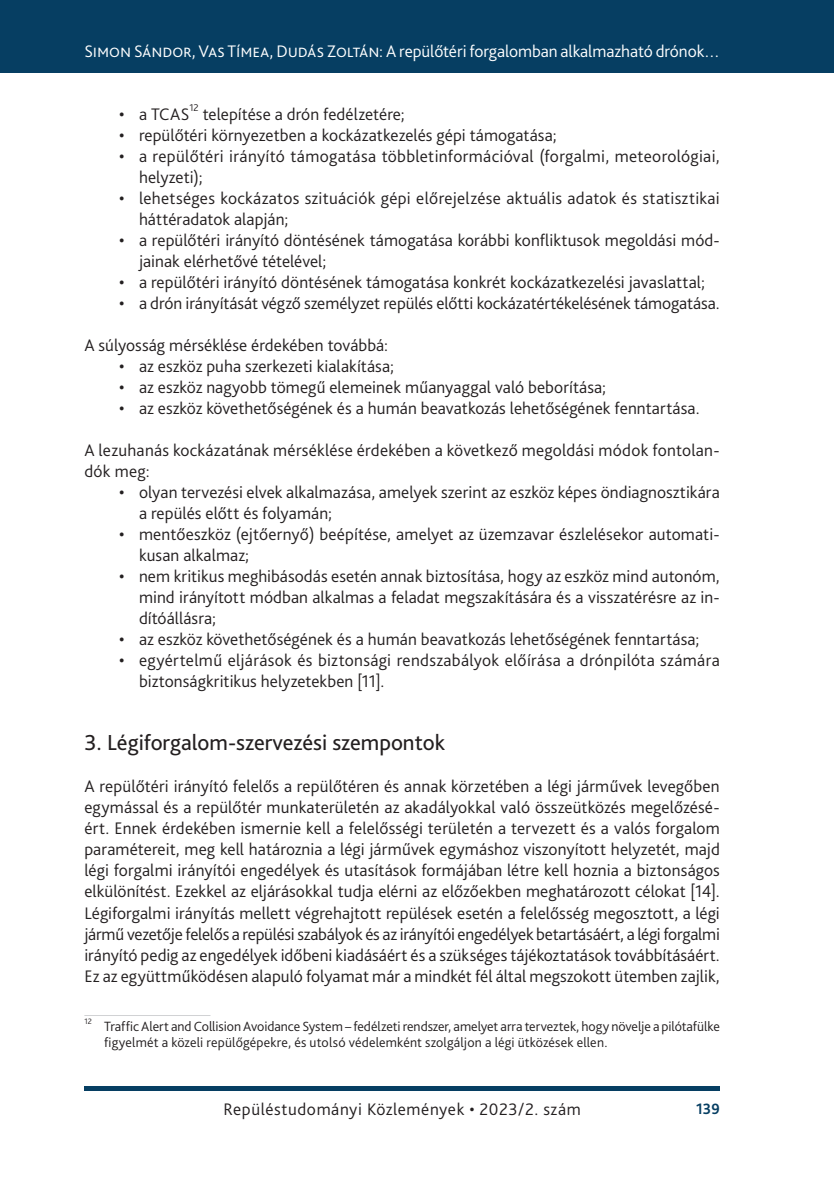
<style>
.page{position:relative;width:834px;height:1181px;background:#fff}
.page>*{position:absolute;margin:0;border:0;box-sizing:border-box;transform-origin:0 0}
._1_1__Head_bold_13{font:22.75px "Bliss Pro";color:#231f20}
._2__Body_1st_paragraph{font:300 17.5px/21px "Bliss Pro";letter-spacing:.005em;color:#231f20}
._2__Body_1st_paragraph___1_sor_elötte{font:300 17.5px/21px "Bliss Pro";letter-spacing:.01em;color:#231f20}
.t1{font:300 17.5px "Bliss Pro";letter-spacing:-.005em;color:#fff}
._2__Body_1st_paragraph-2{font:300 17.5px "Bliss Pro";letter-spacing:.03em;color:#231f20}
.t2{font:700 15.75px "Bliss Pro";color:#063e62;scale:.95 1}
.Footnote_text{font:300 14px/15.8px "Bliss Pro";letter-spacing:-.005em;color:#231f20}
.t3{font:300 10.15px "Bliss Pro";color:#231f20}
.Footnote_text-2{font:300 8.22px "Bliss Pro";color:#231f20}
.s1{font-weight:400}
</style>
<div class="page">
<div style="left:0;top:0;width:833px;height:73px;background:#063e62"></div>
<div style="left:84px;top:1086px;width:635px;height:5px;background:#063e62"></div>
<hr style="left:84px;top:1015px;width:126px;height:1px;background:#d1d2d4">
<p class="t1" style="left:84px;top:41px;width:636px">Simon Sándor, Vas Tímea, Dudás Zoltán: A repülőtéri forgalomban alkalmazható drónok…</p>
<p class="t3" style="left:189px;top:102px;width:11px">12</p>
<p class="_2__Body_1st_paragraph" style="left:203px;top:103px;width:203px">telepítése a drón fedélzetére;</p>
<p class="_2__Body_1st_paragraph" style="left:119px;top:124px;width:439px"><span class="s1">•</span> repülőtéri környezetben a kockázatkezelés gépi támogatása;</p>
<p class="_2__Body_1st_paragraph" style="left:139px;top:145px;width:582px;text-indent:-20px"><span class="s1">•</span> a repülőtéri irányító támogatása többletinformációval (forgalmi, meteorológiai, helyzeti);</p>
<p class="_2__Body_1st_paragraph" style="left:139px;top:187px;width:582px;text-indent:-20px"><span class="s1">•</span> lehetséges kockázatos szituációk gépi előrejelzése aktuális adatok és statisztikai háttéradatok alapján;</p>
<p class="_2__Body_1st_paragraph" style="left:139px;top:229px;width:582px;text-indent:-20px"><span class="s1">•</span> a repülőtéri irányító döntésének támogatása korábbi konfliktusok megoldási mód&shy;jainak elérhetővé tételével;</p>
<p class="_2__Body_1st_paragraph" style="left:119px;top:271px;width:587px"><span class="s1">•</span> a repülőtéri irányító döntésének támogatása konkrét kockázatkezelési javaslattal;</p>
<p class="_2__Body_1st_paragraph" style="left:119px;top:292px;width:602px"><span class="s1">•</span> a drón irányítását végző személyzet repülés előtti kockázatértékelésének támogatása.</p>
<p class="_2__Body_1st_paragraph___1_sor_elötte" style="left:84px;top:334px;width:305px">A súlyosság mérséklése érdekében továbbá:</p>
<p class="_2__Body_1st_paragraph" style="left:119px;top:355px;width:276px"><span class="s1">•</span> az eszköz puha szerkezeti kialakítása;</p>
<p class="_2__Body_1st_paragraph" style="left:119px;top:376px;width:488px"><span class="s1">•</span> az eszköz nagyobb tömegű elemeinek műanyaggal való beborítása;</p>
<p class="_2__Body_1st_paragraph" style="left:119px;top:397px;width:582px"><span class="s1">•</span> az eszköz követhetőségének és a humán beavatkozás lehetőségének fenntartása.</p>
<p class="_2__Body_1st_paragraph___1_sor_elötte" style="left:84px;top:439px;width:636px">A lezuhanás kockázatának mérséklése érdekében a következő megoldási módok fontolan&shy;dók meg:</p>
<p class="_2__Body_1st_paragraph" style="left:139px;top:481px;width:582px;text-indent:-20px"><span class="s1">•</span> olyan tervezési elvek alkalmazása, amelyek szerint az eszköz képes öndiagnosztikára a repülés előtt és folyamán;</p>
<p class="_2__Body_1st_paragraph" style="left:139px;top:523px;width:582px;text-indent:-20px"><span class="s1">•</span> mentőeszköz (ejtőernyő) beépítése, amelyet az üzemzavar észlelésekor automati&shy;kusan alkalmaz;</p>
<p class="_2__Body_1st_paragraph" style="left:139px;top:565px;width:582px;text-align:justify;text-indent:-20px"><span class="s1">•</span> nem kritikus meghibásodás esetén annak biztosítása, hogy az eszköz mind autonóm, mind irányított módban alkalmas a feladat megszakítására és a visszatérésre az in&shy;dítóállásra;</p>
<p class="_2__Body_1st_paragraph" style="left:119px;top:628px;width:581px"><span class="s1">•</span> az eszköz követhetőségének és a humán beavatkozás lehetőségének fenntartása;</p>
<p class="_2__Body_1st_paragraph" style="left:139px;top:649px;width:582px;text-indent:-20px"><span class="s1">•</span> egyértelmű eljárások és biztonsági rendszabályok előírása a drónpilóta számára biztonságkritikus helyzetekben [11].</p>
<p class="_2__Body_1st_paragraph" style="left:119px;top:103px;width:72px"><span class="s1">•</span> a TCAS</p>
<p class="_1_1__Head_bold_13" style="left:84px;top:729px;width:362px">3. Légiforgalom-szervezési szempontok</p>
<p class="_2__Body_1st_paragraph" style="left:84px;top:775px;width:637px;text-align:justify">A repülőtéri irányító felelős a repülőtéren és annak körzetében a légi járművek levegőben egymással és a repülőtér munkaterületén az akadályokkal való összeütközés megelőzésé&shy;ért. Ennek érdekében ismernie kell a felelősségi területén a tervezett és a valós forgalom paramétereit, meg kell határoznia a légi járművek egymáshoz viszonyított helyzetét, majd légi forgalmi irányítói engedélyek és utasítások formájában létre kell hoznia a biztonságos elkülönítést. Ezekkel az eljárásokkal tudja elérni az előzőekben meghatározott célokat [14].<br>Légiforgalmi irányítás mellett végrehajtott repülések esetén a felelősség megosztott, a légi jármű vezetője felelős a repülési szabályok és az irányítói engedélyek betartásáért, a légi forgalmi irányító pedig az engedélyek időbeni kiadásáért és a szükséges tájékoztatások továbbításáért.<br>Ez az együttműködésen alapuló folyamat már a mindkét fél által megszokott ütemben zajlik,</p>
<p class="Footnote_text-2" style="left:84px;top:1016px;width:9px">12</p>
<p class="Footnote_text" style="left:104px;top:1018px;width:617px">Traffic Alert and Collision Avoidance System – fedélzeti rendszer, amelyet arra terveztek, hogy növelje a pilótafülke figyelmét a közeli repülőgépekre, és utolsó védelemként szolgáljon a légi ütközések ellen.</p>
<p class="_2__Body_1st_paragraph-2" style="left:223px;top:1098px;width:359px">Repüléstudományi Közlemények • 2023/2. szám</p>
<p class="t2" style="left:696px;top:1099px;width:26px">139</p>
</div>
